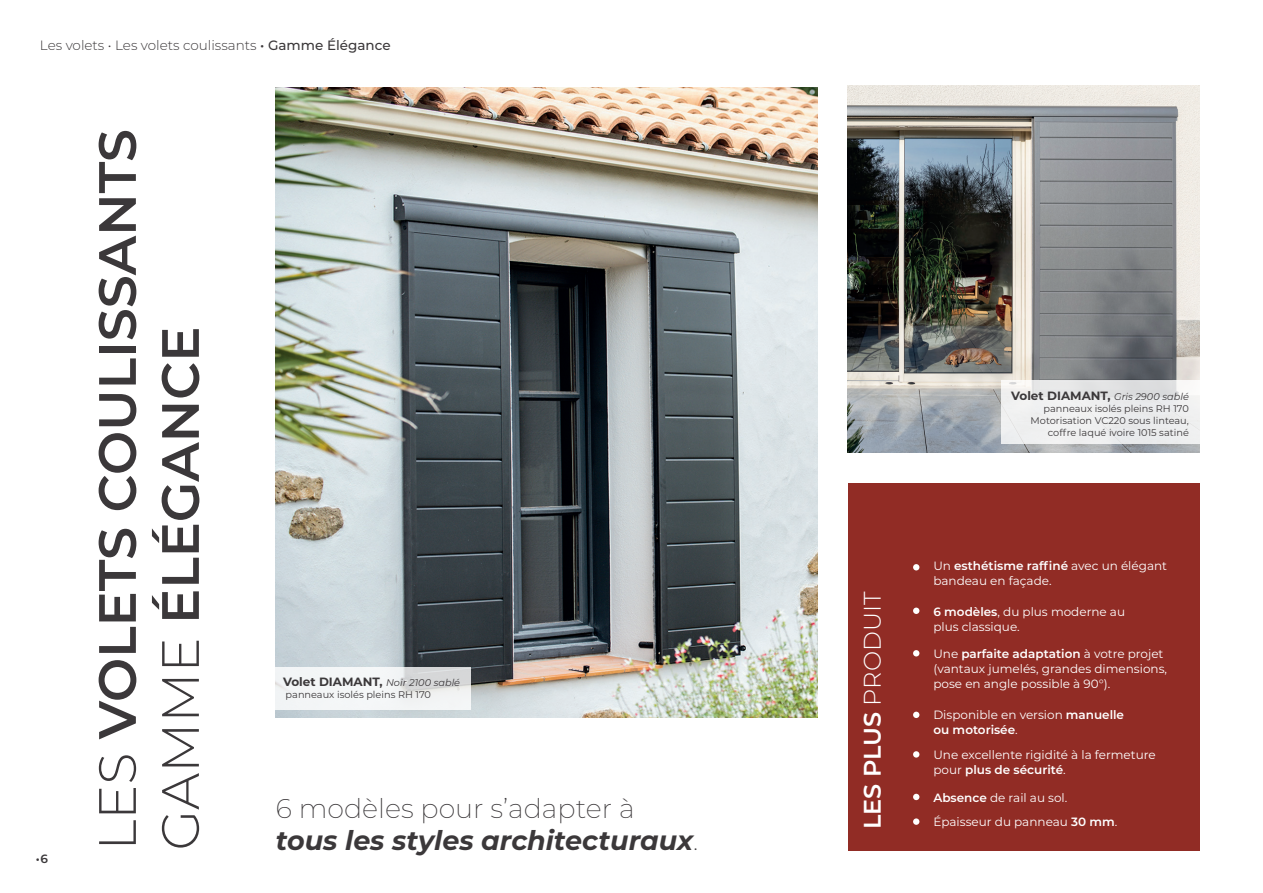
<style>
.page{position:relative;width:1263px;height:893px;background:#fff}
.page>*{position:absolute;margin:0;border:0;box-sizing:border-box;transform-origin:0 0}
.Titre{font:600 52.5px/63px "Montserrat";color:#3b383a}
.Intro{font:italic 700 27px/32.4px "Montserrat";color:#3b383a}
.Petit_titre{font:600 24px "Montserrat";color:#fff}
.En-tête{font:300 13.5px "Montserrat";color:#3b383a}
.Texte{font:12px/15px "Montserrat";color:#fff}
.Texte-2{font:700 12px "Montserrat";color:#3b383a}
.t1{font:600 12px "Montserrat";color:#3b383a}
.Texte-3{font:9.75px/12px "Montserrat";color:#3b383a;text-align:right}
.s1{font-weight:500}
.s2{font-weight:300}
.s3{font-weight:400;font-style:italic;font-size:9.75px}
.s4{font-weight:200;font-style:normal}
.s5{font-weight:600}
</style>
<div class="page">
<img style="left:848px;top:85px;width:351px;height:368px">
<div style="left:848px;top:483px;width:351px;height:367px;background:#912c25"></div>
<svg style="left:913px;top:564px;width:6px;height:6px"></svg>
<svg style="left:913px;top:608px;width:6px;height:6px"></svg>
<svg style="left:913px;top:650px;width:6px;height:6px"></svg>
<svg style="left:913px;top:712px;width:6px;height:6px"></svg>
<div style="left:913px;top:751px;width:6px;height:7px;background:#fff;border-radius:50%"></div>
<svg style="left:913px;top:794px;width:6px;height:6px"></svg>
<div style="left:913px;top:818px;width:6px;height:7px;background:#fff;border-radius:50%"></div>
<img style="left:276px;top:88px;width:542px;height:630px">
<svg style="left:276px;top:667px;width:195px;height:42px;fill:#f3f5f6"></svg>
<svg style="left:1001px;top:380px;width:199px;height:64px;fill:#edeeef"></svg>
<p class="En-tête" style="left:40px;top:36px;width:352px">Les volets • Les volets coulissants <span class="s1">• Gamme Élégance</span></p>
<p class="t1" style="left:36px;top:850px;width:14px">•6</p>
<p class="Titre" style="left:83px;top:850px;width:723px;rotate:-90deg"><span class="s2">LES</span> VOLETS COULISSANTS<br><span class="s2">GAMME</span> ÉLÉGANCE</p>
<p class="Texte-2" style="left:283px;top:673px;width:179px">Volet DIAMANT, <span class="s3">Noir 2100 sablé</span></p>
<p class="Texte-3" style="left:286px;top:688px;width:147px">panneaux isolés pleins RH 170</p>
<p class="Intro" style="left:276px;top:791px;width:424px"><span class="s4">6 modèles pour s’adapter à </span>tous les styles architecturaux<span class="s4">.</span></p>
<p class="Petit_titre" style="left:855px;top:829px;width:239px;rotate:-90deg">LES PLUS <span class="s2">PRODUIT</span></p>
<p class="Texte-2" style="left:1011px;top:387px;width:179px">Volet DIAMANT, <span class="s3">Gris 2900 sablé</span></p>
<p class="Texte-3" style="left:1043px;top:402px;width:147px">panneaux isolés pleins RH 170</p>
<p class="Texte-3" style="left:1031px;top:414px;width:160px">Motorisation VC220 sous linteau, coffre laqué ivoire 1015 satiné</p>
<p class="Texte" style="left:933px;top:558px;width:235px">Un <span class="s5">esthétisme raffiné</span> avec un élégant bandeau en façade.</p>
<p class="Texte" style="left:933px;top:603px;width:193px"><span class="s5">6 modèles</span>, du plus moderne au plus classique.</p>
<p class="Texte" style="left:933px;top:646px;width:235px">Une <span class="s5">parfaite adaptation</span> à votre projet (vantaux jumelés, grandes dimensions, pose en angle possible à 90°).</p>
<p class="Texte" style="left:933px;top:707px;width:192px">Disponible en version <span class="s5">manuelle ou motorisée</span>.</p>
<p class="Texte" style="left:933px;top:747px;width:224px">Une excellente rigidité à la fermeture pour <span class="s5">plus de sécurité</span>.</p>
<p class="Texte" style="left:933px;top:789px;width:136px"><span class="s5">Absence</span> de rail au sol.</p>
<p class="Texte" style="left:933px;top:814px;width:185px">Épaisseur du panneau <span class="s5">30 mm</span>.</p>
</div>
